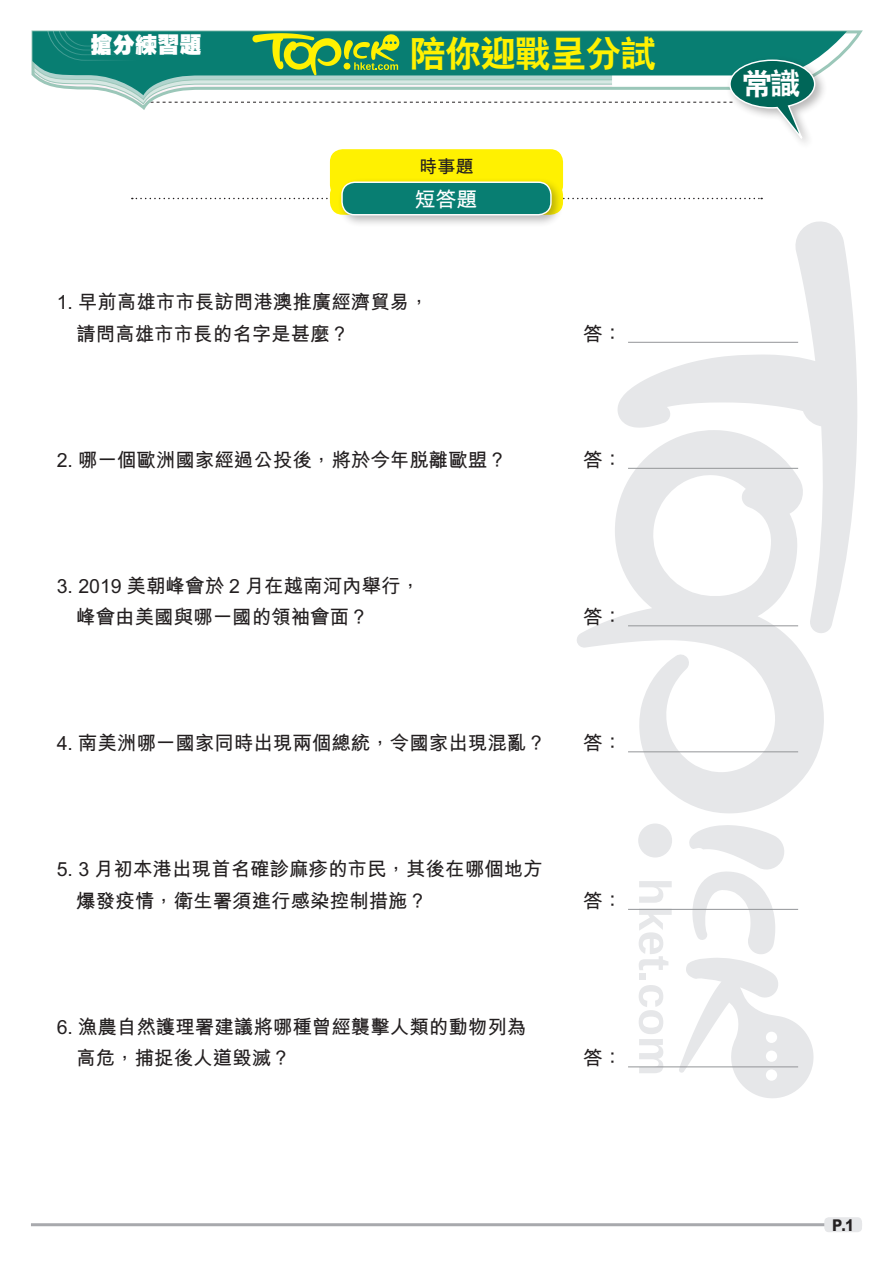
<style>
.page{position:relative;width:893px;height:1263px;background:#fff}
.page>*{position:absolute;margin:0;border:0;box-sizing:border-box;transform-origin:0 0}
.小題eq{font:36px "C Hei 2 Xbold HKSCS";letter-spacing:-.025em;color:#fff101}
.內文{font:30px "C Hei 2 Xbold HKSCS";color:#fff}
.小題{font:22.2px "C Hei Ultra Bold HKSCS";color:#fff}
.增值題et{font:21px "M Hei Bold HKSCS";color:#fff}
.Ex_Questions{font:19.5px "M Hei Bold HKSCS";color:#231f20}
.Ex_Questions-2{font:18px "M Hei Bold HKSCS";color:#231f20}
.t1{font:16.2px "M Hei Xbold HKSCS";color:#231f20;scale:.9 1}
</style>
<div class="page">
<svg style="left:639px;top:881px;width:33px;height:22px"></svg>
<svg style="left:639px;top:910px;width:33px;height:60px"></svg>
<div style="left:639px;top:974px;width:7px;height:6px;background:#e6e7e9"></div>
<svg style="left:639px;top:985px;width:24px;height:88px"></svg>
<div style="left:638px;top:823px;width:34px;height:34px;background:#e6e7e9;border-radius:50%"></div>
<svg style="left:679px;top:825px;width:135px;height:273px"></svg>
<svg style="left:617px;top:221px;width:240px;height:411px"></svg>
<svg style="left:577px;top:430px;width:248px;height:383px"></svg>
<hr style="left:31px;top:1223px;width:831px;height:3px;background:#a8a9ad">
<div style="left:824px;top:1217px;width:38px;height:15px;background:#e6e7e9;border-radius:4px"></div>
<svg style="left:816px;top:31px;width:31px;height:37px"></svg>
<div style="left:726px;top:56px;width:101px;height:94px;background:#231f20;opacity:.32"></div>
<svg style="left:31px;top:30px;width:785px;height:117px"></svg>
<div style="left:330px;top:149px;width:233px;height:49px;background:#fff101;border-radius:13px"></div>
<svg style="left:132px;top:198px;width:630px;height:1px"></svg>
<div style="left:330px;top:182px;width:233px;height:33px;background:#fff101;border-radius:13px"></div>
<div style="left:337px;top:178px;width:227px;height:50px;background:#231f20;opacity:.32"></div>
<div style="left:342px;top:182px;width:209px;height:33px;background:#087e72;border-radius:13px"></div>
<div style="left:341px;top:182px;width:211px;height:33px;border:1px solid #fff;border-radius:13px"></div>
<hr style="left:628px;top:342px;width:170px;height:1px;background:#939598">
<hr style="left:628px;top:468px;width:170px;height:1px;background:#939598">
<hr style="left:628px;top:625px;width:170px;height:1px;background:#939598">
<hr style="left:628px;top:751px;width:170px;height:1px;background:#939598">
<hr style="left:628px;top:909px;width:170px;height:1px;background:#939598">
<hr style="left:628px;top:1066px;width:170px;height:1px;background:#939598">
<p class="小題" style="left:91px;top:30px;width:113px">搶分練習題</p>
<p class="小題eq" style="left:410px;top:30px;width:248px">陪你迎戰呈分試</p>
<p class="Ex_Questions-2" style="left:419px;top:154px;width:56px">時事題</p>
<p class="增值題et" style="left:414px;top:184px;width:64px">短答題</p>
<p class="Ex_Questions" style="left:57px;top:288px;width:374px">1. 早前高雄市市長訪問港澳推廣經濟貿易，</p>
<p class="Ex_Questions" style="left:57px;top:319px;width:294px">　請問高雄市市長的名字是甚麼？</p>
<p class="Ex_Questions" style="left:583px;top:319px;width:41px">答：</p>
<p class="Ex_Questions" style="left:57px;top:445px;width:452px">2. 哪一個歐洲國家經過公投後，將於今年脫離歐盟？</p>
<p class="Ex_Questions" style="left:583px;top:445px;width:41px">答：</p>
<p class="Ex_Questions" style="left:57px;top:571px;width:365px">3. 2019 美朝峰會於 2 月在越南河內舉行，</p>
<p class="Ex_Questions" style="left:57px;top:603px;width:314px">　峰會由美國與哪一國的領袖會面？</p>
<p class="Ex_Questions" style="left:583px;top:603px;width:41px">答：</p>
<p class="Ex_Questions" style="left:57px;top:729px;width:491px">4. 南美洲哪一國家同時出現兩個總統，令國家出現混亂？</p>
<p class="Ex_Questions" style="left:583px;top:729px;width:41px">答：</p>
<p class="Ex_Questions" style="left:57px;top:855px;width:487px">5. 3 月初本港出現首名確診麻疹的市民，其後在哪個地方</p>
<p class="Ex_Questions" style="left:57px;top:886px;width:372px">　爆發疫情，衛生署須進行感染控制措施？</p>
<p class="Ex_Questions" style="left:583px;top:886px;width:41px">答：</p>
<p class="Ex_Questions" style="left:57px;top:1012px;width:471px">6. 漁農自然護理署建議將哪種曾經襲擊人類的動物列為</p>
<p class="Ex_Questions" style="left:57px;top:1044px;width:236px">　高危，捕捉後人道毀滅？</p>
<p class="Ex_Questions" style="left:583px;top:1044px;width:41px">答：</p>
<p class="內文" style="left:742px;top:64px;width:60px">常識</p>
<p class="t1" style="left:832px;top:1214px;width:26px">P.1</p>
</div>
